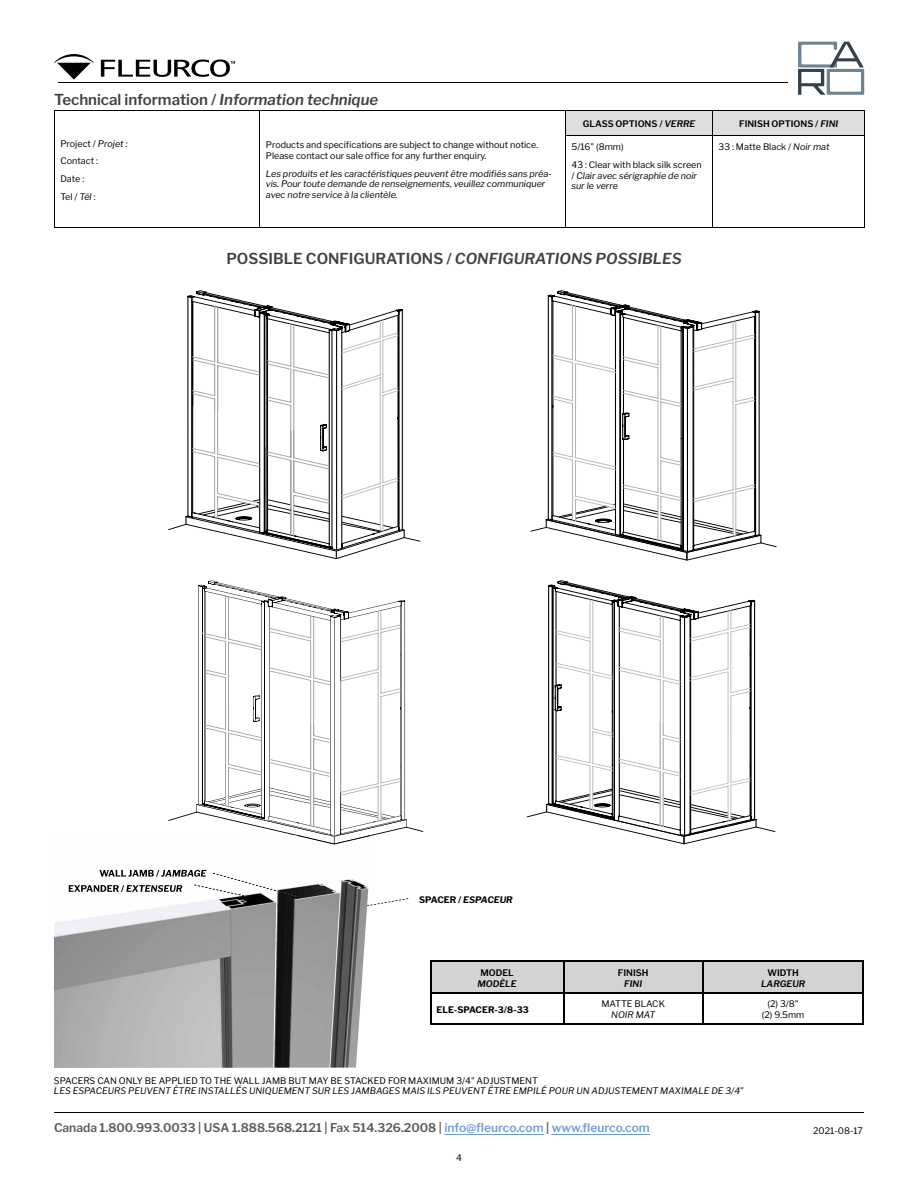
<style>
.page{position:relative;width:918px;height:1188px;background:#fff}
.page>*{position:absolute;margin:0;border:0;box-sizing:border-box;transform-origin:0 0}
.t1{font:600 15px "Libre Franklin";color:#414042}
.t2{font:600 12px "Libre Franklin";color:#58595b}
.t3{font:9px/17.5px "Libre Franklin";color:#000}
.t4{font:italic 9px/10.8px "Libre Franklin";color:#000}
.t5{font:600 9px "Libre Franklin";color:#000}
.t6{font:italic 600 9px "Libre Franklin";color:#000}
.t7{font:700 9px "Libre Franklin";color:#000}
.t8{font:italic 700 9px "Libre Franklin";color:#000}
.s1{font-style:italic}
.s2{font-style:normal}
.s3{color:#6f9fd5}
</style>
<div class="page">
<svg style="left:54px;top:54px;width:40px;height:26px"></svg>
<svg style="left:101px;top:59px;width:134px;height:18px"></svg>
<hr style="left:58px;top:82px;width:730px;height:1px;background:#000">
<svg style="left:798px;top:42px;width:66px;height:53px"></svg>
<hr style="left:444px;top:1135px;width:100px;height:1px;background:#6f9fd5">
<hr style="left:552px;top:1135px;width:98px;height:1px;background:#6f9fd5">
<hr style="left:54px;top:110px;width:206px;height:1px;background:#000">
<svg style="left:54px;top:111px;width:1px;height:25px"></svg>
<hr style="left:260px;top:110px;width:306px;height:1px;background:#000">
<svg style="left:259px;top:111px;width:1px;height:25px"></svg>
<hr style="left:566px;top:110px;width:147px;height:1px;background:#000">
<hr style="left:713px;top:110px;width:152px;height:1px;background:#000">
<div style="left:565px;top:111px;width:300px;height:24px;background:#dcddde"></div>
<hr style="left:54px;top:136px;width:1px;height:91px;background:#000">
<hr style="left:259px;top:136px;width:1px;height:91px;background:#000">
<hr style="left:565px;top:135px;width:148px;height:1px;background:#000">
<hr style="left:565px;top:136px;width:1px;height:91px;background:#000">
<hr style="left:713px;top:135px;width:152px;height:1px;background:#000">
<hr style="left:712px;top:136px;width:1px;height:91px;background:#000">
<hr style="left:864px;top:136px;width:1px;height:91px;background:#000">
<hr style="left:54px;top:227px;width:206px;height:1px;background:#000">
<hr style="left:260px;top:227px;width:306px;height:1px;background:#000">
<hr style="left:566px;top:227px;width:147px;height:1px;background:#000">
<hr style="left:713px;top:227px;width:152px;height:1px;background:#000">
<hr style="left:54px;top:1112px;width:810px;height:1px;background:#000">
<div style="left:431px;top:962px;width:432px;height:30px;background:#d1d3d4"></div>
<hr style="left:563px;top:962px;width:1px;height:30px;background:#000">
<hr style="left:431px;top:992px;width:133px;height:2px;background:#000">
<hr style="left:564px;top:992px;width:138px;height:2px;background:#000">
<hr style="left:563px;top:994px;width:1px;height:30px;background:#000">
<hr style="left:703px;top:992px;width:160px;height:2px;background:#000">
<hr style="left:430px;top:961px;width:134px;height:1px;background:#000">
<hr style="left:430px;top:962px;width:1px;height:31px;background:#000">
<hr style="left:564px;top:961px;width:139px;height:1px;background:#000">
<hr style="left:703px;top:961px;width:161px;height:1px;background:#000">
<hr style="left:702px;top:962px;width:1px;height:31px;background:#000">
<hr style="left:863px;top:962px;width:1px;height:31px;background:#000">
<hr style="left:430px;top:993px;width:1px;height:31px;background:#000">
<hr style="left:702px;top:993px;width:1px;height:31px;background:#000">
<hr style="left:863px;top:993px;width:1px;height:31px;background:#000">
<hr style="left:430px;top:1024px;width:134px;height:1px;background:#000">
<hr style="left:564px;top:1024px;width:139px;height:1px;background:#000">
<hr style="left:703px;top:1024px;width:161px;height:1px;background:#000">
<svg style="left:168px;top:291px;width:252px;height:268px"></svg>
<svg style="left:547px;top:295px;width:71px;height:9px"></svg>
<svg style="left:530px;top:304px;width:247px;height:256px"></svg>
<svg style="left:548px;top:580px;width:92px;height:19px"></svg>
<svg style="left:527px;top:599px;width:248px;height:245px"></svg>
<img style="left:54px;top:844px;width:315px;height:224px">
<img style="left:194px;top:885px;width:19px;height:12px">
<svg style="left:367px;top:898px;width:41px;height:8px"></svg>
<img style="left:213px;top:873px;width:84px;height:24px">
<img style="left:100px;top:870px;width:59px;height:7px">
<img style="left:161px;top:870px;width:45px;height:7px">
<img style="left:69px;top:885px;width:55px;height:7px">
<img style="left:126px;top:885px;width:56px;height:7px">
<svg style="left:168px;top:580px;width:255px;height:264px"></svg>
<h1 class="t1" style="left:54px;top:90px;width:326px">Technical information / <span class="s1">Information technique</span></h1>
<p class="t3" style="left:60px;top:135px;width:69px">Project / <span class="s1">Projet :<br></span>Contact :<br>Date :<br>Tel / <span class="s1">Tél</span> :</p>
<p class="t3" style="left:266px;top:140px;width:274px;line-height:10.8px">Products and specifications are subject to change without notice.<br>Please contact our sale office for any further enquiry.</p>
<p class="t4" style="left:266px;top:168px;width:288px">Les produits et les caractéristiques peuvent être modifiés sans préa&shy;vis. Pour toute demande de renseignements, veuillez communiquer avec notre service à la clientèle.</p>
<p class="t5" style="left:583px;top:119px;width:114px">GLASS OPTIONS / <span class="s1">VERRE</span></p>
<p class="t5" style="left:739px;top:119px;width:101px">FINISH OPTIONS / <span class="s1">FINI</span></p>
<p class="t3" style="left:572px;top:138px;width:132px">5/16" (8mm)<br>43 : Clear with black silk screen</p>
<p class="t4" style="left:572px;top:170px;width:127px"><span class="s2">/</span> Clair avec sérigraphie de noir sur le verre</p>
<p class="t3" style="left:719px;top:138px;width:112px">33 : Matte Black / <span class="s1">Noir mat</span></p>
<h1 class="t1" style="left:226px;top:249px;width:457px">POSSIBLE CONFIGURATIONS / <span class="s1">CONFIGURATIONS POSSIBLES</span></h1>
<p class="t8" style="left:419px;top:894px;width:95px"><span class="s2">SPACER /</span> ESPACEUR</p>
<p class="t5" style="left:480px;top:967px;width:35px">MODEL</p>
<p class="t6" style="left:478px;top:978px;width:41px">MODÈLE</p>
<p class="t7" style="left:437px;top:1004px;width:94px">ELE-SPACER-3/8-33</p>
<p class="t5" style="left:618px;top:967px;width:32px">FINISH</p>
<p class="t6" style="left:624px;top:978px;width:19px">FINI</p>
<p class="t5" style="left:767px;top:967px;width:33px">WIDTH</p>
<p class="t6" style="left:761px;top:978px;width:46px">LARGEUR</p>
<p class="t3" style="left:602px;top:995px;width:65px">MATTE BLACK</p>
<p class="t4" style="left:611px;top:1010px;width:46px">NOIR MAT</p>
<p class="t3" style="left:762px;top:999px;width:44px;line-height:10.8px;text-align:center">(2) 3/8" (2) 9.5mm</p>
<p class="t3" style="left:54px;top:1072px;width:485px">SPACERS CAN ONLY BE APPLIED TO THE WALL JAMB BUT MAY BE STACKED FOR MAXIMUM 3/4" ADJUSTMENT</p>
<p class="t4" style="left:54px;top:1086px;width:691px">LES ESPACEURS PEUVENT ÊTRE INSTALLÉS UNIQUEMENT SUR LES JAMBAGES MAIS ILS PEUVENT ËTRE EMPILÉ POUR UN ADJUSTEMENT MAXIMALE DE 3/4"</p>
<h2 class="t2" style="left:54px;top:1120px;width:597px">Canada 1.800.993.0033 | USA 1.888.568.2121 | Fax 514.326.2008 | <span class="s3">info@fleurco.com</span> | <span class="s3">www.fleurco.com</span></h2>
<p class="t3" style="left:456px;top:1149px;width:7px">4</p>
<p class="t3" style="left:813px;top:1122px;width:51px">2021-08-17</p>
</div>
